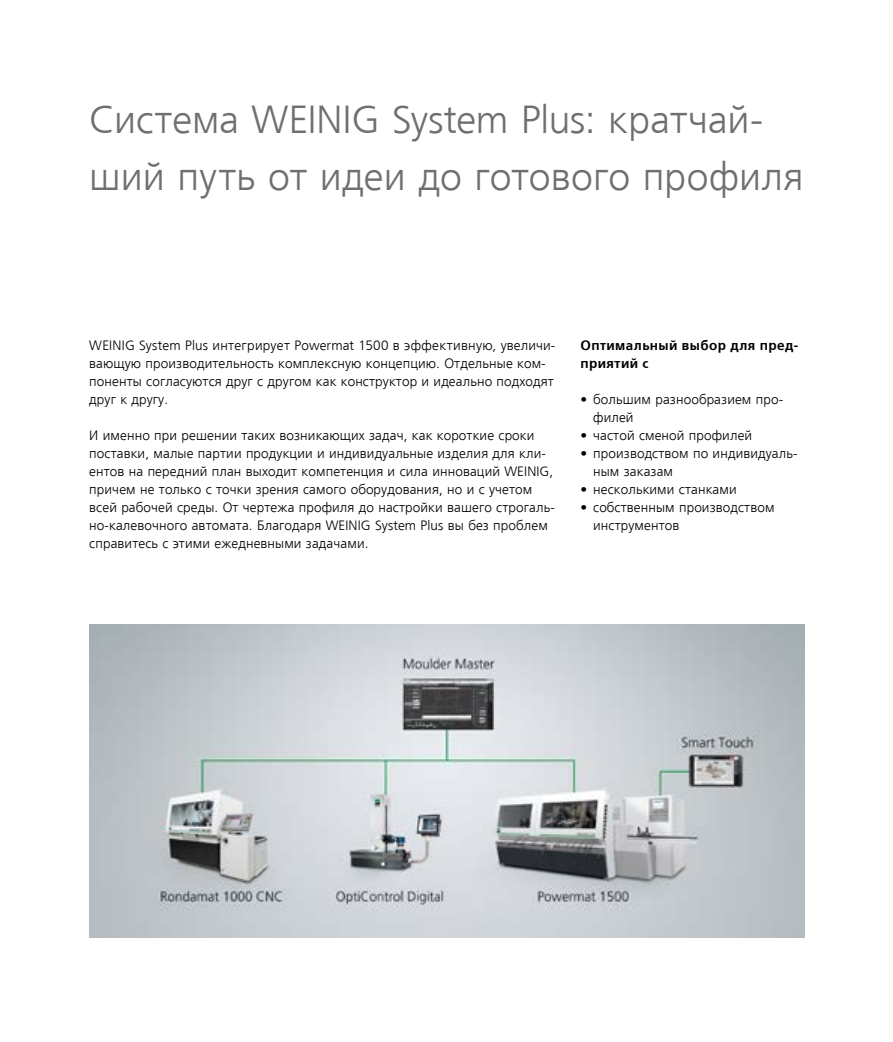
<style>
.page{position:relative;width:893px;height:1042px;background:#fff}
.page>*{position:absolute;margin:0;border:0;box-sizing:border-box;transform-origin:0 0}
.t1{font:300 39px/57px "Frutiger LTCYR";letter-spacing:.005em;color:#6f6f6e}
.t2{font:300 13.5px/18px "Frutiger LTCYR";letter-spacing:.01em;color:#000}
.t3{font:700 13.5px/18px "Frutiger LTCYR";letter-spacing:.03em;color:#000}
</style>
<div class="page">
<img style="left:90px;top:625px;width:714px;height:312px">
<h1 class="t1" style="left:89px;top:92px;width:715px">Система WEINIG System Plus: кратчай&shy;ший путь от идеи до готового профиля</h1>
<p class="t2" style="left:89px;top:337px;width:468px">WEINIG System Plus интегрирует Powermat 1500 в эффективную, увеличи&shy;вающую производительность комплексную концепцию. Отдельные ком&shy;поненты согласуются друг с другом как конструктор и идеально подходят друг к другу.</p>
<p class="t2" style="left:89px;top:427px;width:467px">И именно при решении таких возникающих задач, как короткие сроки поставки, малые партии продукции и индивидуальные изделия для кли&shy;ентов на передний план выходит компетенция и сила инноваций WEINIG, причем не только с точки зрения самого оборудования, но и с учетом всей рабочей среды. От чертежа профиля до настройки вашего строгаль&shy;но-калевочного автомата. Благодаря WEINIG System Plus вы без проблем справитесь с этими ежедневными задачами.</p>
<p class="t3" style="left:580px;top:337px;width:219px">Оптимальный выбор для пред&shy;приятий с</p>
<p class="t2" style="left:593px;top:391px;width:192px;text-indent:-13px">• большим разнообразием про&shy;филей</p>
<p class="t2" style="left:580px;top:427px;width:173px">• частой сменой профилей</p>
<p class="t2" style="left:593px;top:445px;width:206px;text-indent:-13px">• производством по индивидуаль&shy;ным заказам</p>
<p class="t2" style="left:580px;top:481px;width:158px">• несколькими станками</p>
<p class="t2" style="left:593px;top:499px;width:183px;text-indent:-13px">• собственным производством инструментов</p>
</div>
